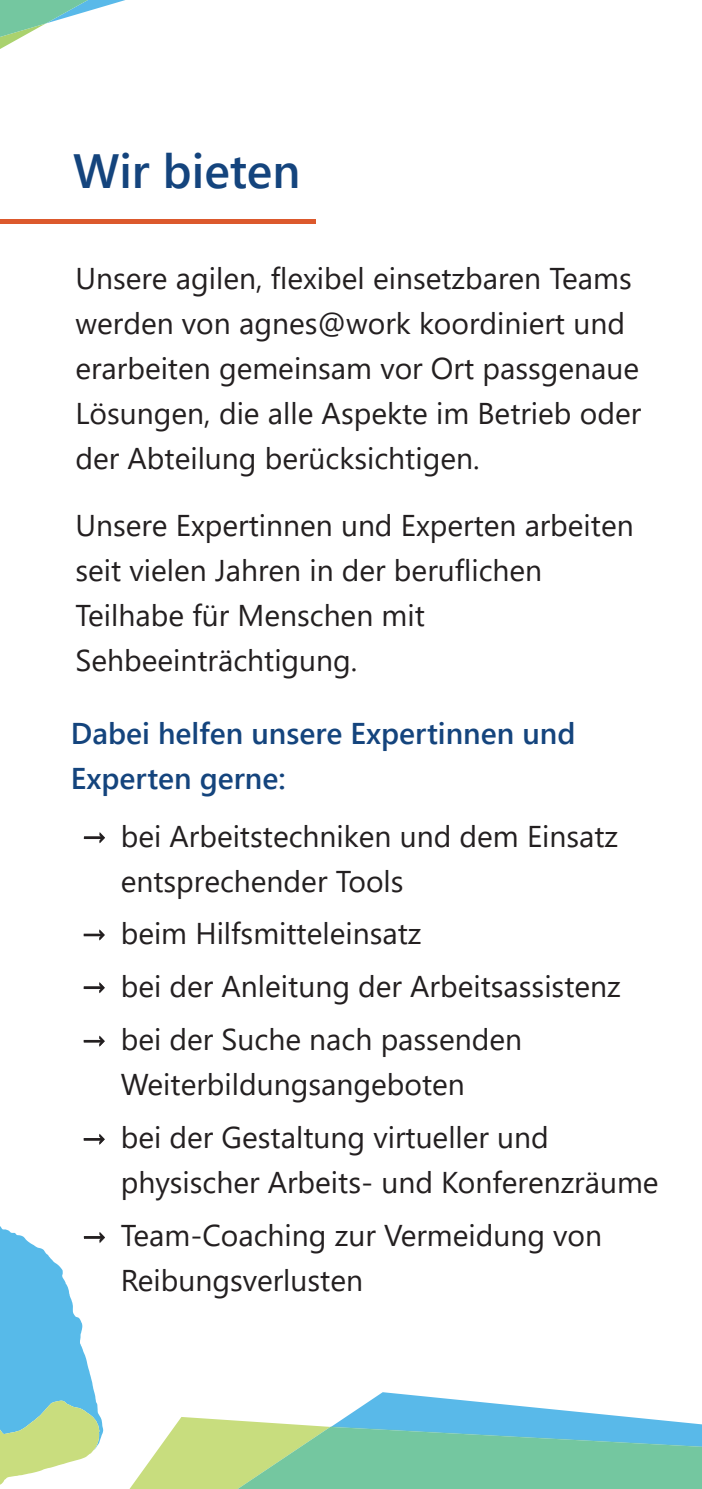
<style>
.page{position:relative;width:702px;height:1489px;background:#fff}
.page>*{position:absolute;margin:0;border:0;box-sizing:border-box;transform-origin:0 0}
.t1{font:600 48px "Segoe UI";color:#14447d}
.t2{font:30px/45px "Segoe UI";color:#231f20}
.t3{font:600 30px/45px "Segoe UI";color:#14447d}
</style>
<div class="page">
<svg style="left:130px;top:1392px;width:572px;height:96px"></svg>
<svg style="left:0;top:0;width:125px;height:49px"></svg>
<hr style="left:0;top:220px;width:316px;height:4px;background:#dc592d">
<svg style="left:84px;top:832px;width:21px;height:11px"></svg>
<svg style="left:84px;top:982px;width:21px;height:11px"></svg>
<svg style="left:84px;top:929px;width:21px;height:11px"></svg>
<svg style="left:84px;top:1035px;width:21px;height:11px"></svg>
<svg style="left:84px;top:1133px;width:21px;height:11px"></svg>
<svg style="left:0;top:1226px;width:105px;height:258px"></svg>
<h2 class="t1" style="left:73px;top:126px;width:229px">Wir bieten</h2>
<p class="t2" style="left:75px;top:253px;width:567px">Unsere agilen, flexibel einsetzbaren Teams werden von agnes@work koordiniert und erarbeiten gemeinsam vor Ort passgenaue Lösungen, die alle Aspekte im Betrieb oder der Abteilung berücksichtigen.</p>
<p class="t2" style="left:75px;top:499px;width:559px">Unsere Expertinnen und Experten arbeiten seit vielen Jahren in der beruflichen<br>Teilhabe für Menschen mit<br>Sehbeeinträchtigung.</p>
<p class="t3" style="left:71px;top:708px;width:506px">Dabei helfen unsere Expertinnen und<br>Experten gerne:</p>
<p class="t2" style="left:121px;top:810px;width:499px">bei Arbeitstechniken und dem Einsatz entsprechender Tools</p>
<p class="t2" style="left:121px;top:908px;width:302px">beim Hilfsmitteleinsatz</p>
<p class="t2" style="left:121px;top:960px;width:501px">bei der Anleitung der Arbeitsassistenz</p>
<p class="t2" style="left:121px;top:1014px;width:403px">bei der Suche nach passenden<br>Weiterbildungsangeboten</p>
<p class="t2" style="left:121px;top:1111px;width:539px">bei der Gestaltung virtueller und physischer Arbeits- und Konferenzräume</p>
<p class="t2" style="left:121px;top:1210px;width:483px">Team-Coaching zur Vermeidung von<br>Reibungsverlusten</p>
<p class="t2" style="left:81px;top:810px;width:27px">→</p>
<p class="t2" style="left:81px;top:960px;width:27px">→</p>
<p class="t2" style="left:81px;top:1111px;width:27px">→</p>
<p class="t2" style="left:81px;top:1210px;width:27px">→</p>
</div>
